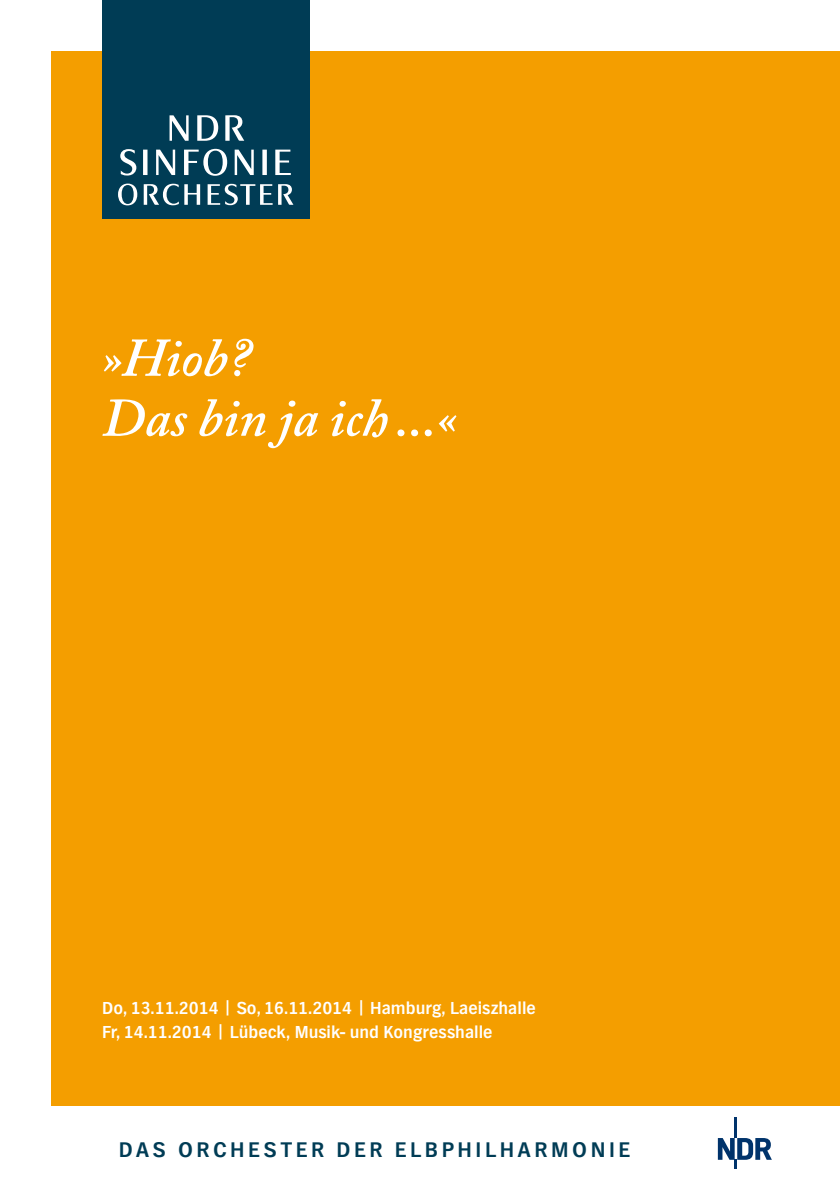
<style>
.page{position:relative;width:840px;height:1191px;background:#fff}
.page>*{position:absolute;margin:0;border:0;box-sizing:border-box;transform-origin:0 0}
.t1{font:italic 600 54px/60px "Adobe Caslon Pro";color:#fff}
.t2{font:700 22px "NDR Sans";letter-spacing:.155em;color:#003c55}
.t3{font:700 18px/24px "NDR Sans";color:#fff}
</style>
<div class="page">
<div style="left:51px;top:51px;width:788px;height:1055px;background:#f49e00"></div>
<div style="left:102px;top:0;width:207px;height:219px;background:#003c55"></div>
<svg style="left:118px;top:115px;width:175px;height:90px"></svg>
<hr style="left:734px;top:1117px;width:2px;height:21px;background:#00336b">
<svg style="left:717px;top:1138px;width:54px;height:31px"></svg>
<h1 class="t1" style="left:102px;top:327px;width:355px">»Hiob?<br>Das bin ja ich ...«</h1>
<p class="t3" style="left:102px;top:996px;width:435px">Do, 13.11.2014 | So, 16.11.2014 | Hamburg, Laeiszhalle<br>Fr, 14.11.2014 | Lübeck, Musik- und Kongresshalle</p>
<p class="t2" style="left:119px;top:1137px;width:512px">DAS ORCHESTER DER ELBPHILHARMONIE</p>
</div>
